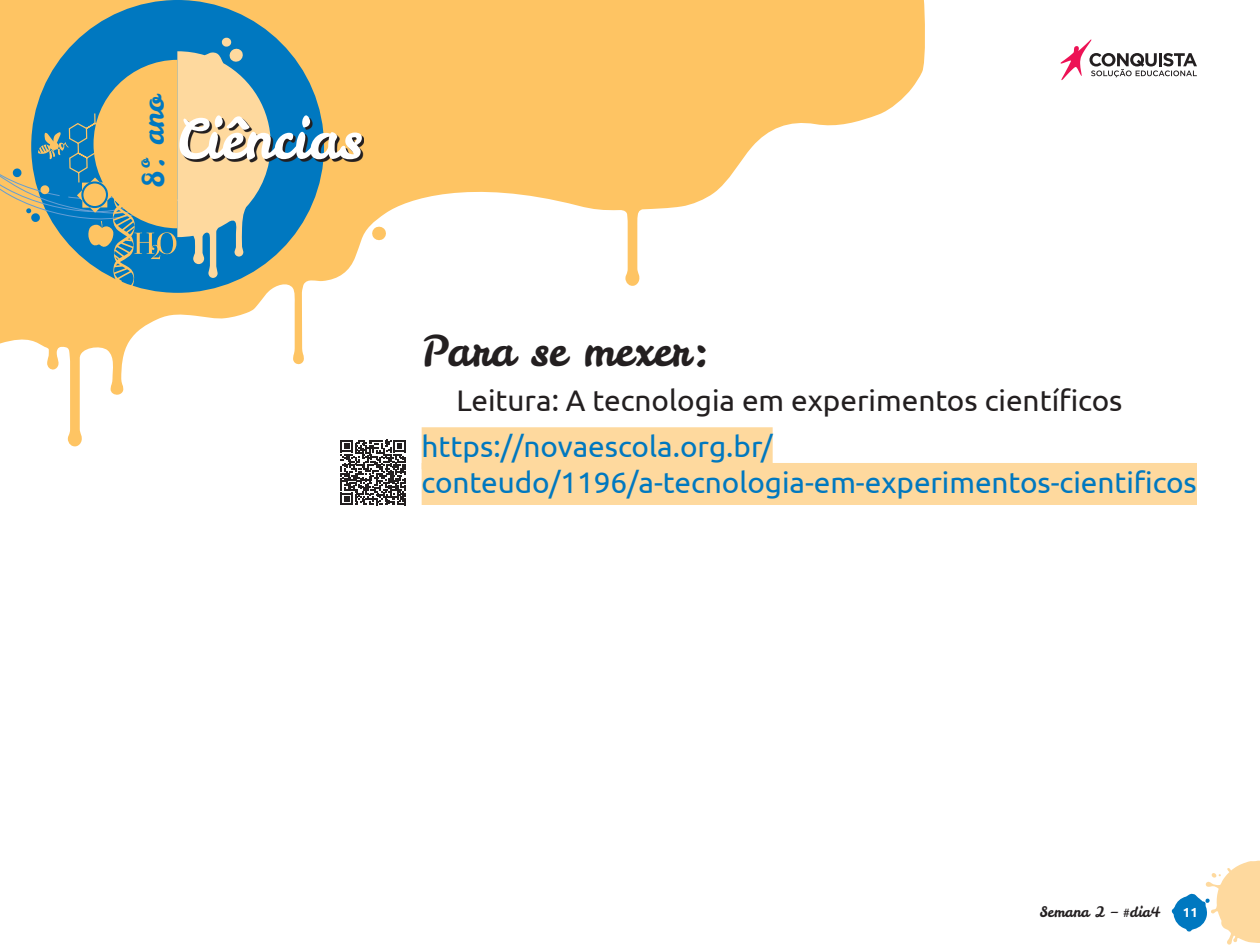
<style>
.page{position:relative;width:1260px;height:945px;background:#fff}
.page>*{position:absolute;margin:0;border:0;box-sizing:border-box;transform-origin:0 0}
.t1{font:54.25px "Leckerli One";color:#fff}
.t2{font:42px "Leckerli One";color:#231f20}
.t3{font:29.75px/35.7px "Ubuntu";color:#0078c0}
.t4{font:29.75px "Ubuntu";color:#231f20}
.t5{font:29.4px "Leckerli One";color:#0078c0}
.t6{font:14.35px "Leckerli One";color:#231f20}
.t7{font:700 13.12px "Ubuntu";color:#fff}
</style>
<div class="page">
<svg style="left:0;top:0;width:925px;height:447px"></svg>
<div style="left:31px;top:0;width:293px;height:293px;background:#0078c0;border-radius:50%"></div>
<svg style="left:1172px;top:861px;width:88px;height:84px"></svg>
<svg style="left:1061px;top:39px;width:136px;height:41px"></svg>
<svg style="left:0;top:37px;width:271px;height:255px"></svg>
<svg style="left:182px;top:118px;width:182px;height:44px"></svg>
<div style="left:422px;top:427px;width:351px;height:42px;background:#fed99e"></div>
<div style="left:422px;top:463px;width:775px;height:42px;background:#fed99e"></div>
<svg style="left:341px;top:440px;width:65px;height:65px"></svg>
<p class="t5" style="left:133px;top:188px;width:95px;rotate:-90deg">8º. ano</p>
<h1 class="t1" style="left:176px;top:103px;width:188px">Ciências</h1>
<h2 class="t2" style="left:422px;top:322px;width:290px">Para se mexer:</h2>
<p class="t4" style="left:456px;top:383px;width:668px">Leitura: A tecnologia em experimentos científicos</p>
<p class="t3" style="left:422px;top:428px;width:777px">https://novaescola.org.br/ conteudo/1196/a-tecnologia-em-experimentos-cientificos</p>
<p class="t6" style="left:1040px;top:903px;width:123px">Semana 2 – #dia4</p>
<p class="t7" style="left:1183px;top:905px;width:16px">11</p>
</div>
